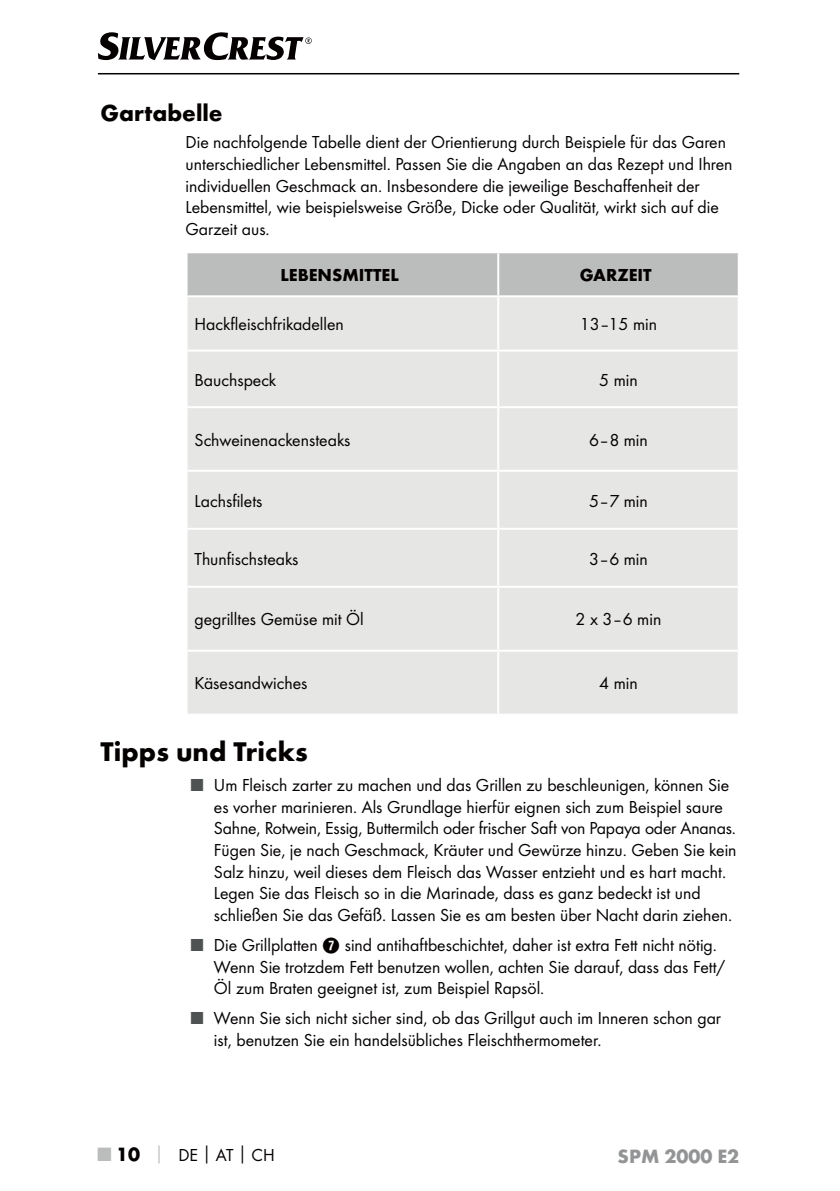
<style>
.page{position:relative;width:840px;height:1191px;background:#fff}
.page>*{position:absolute;margin:0;border:0;box-sizing:border-box;transform-origin:0 0}
.t1{font:700 28px "Futura";color:#040000}
.t2{font:700 24px "Futura";color:#040000}
.t3{font:700 20px "Futura";color:#929495}
.t4{font:18px/21.6px "Futura Boo";color:#040000}
.t5{font:700 18px "Futura";color:#040000}
.s1{color:#4f5253}
.s2{font-family:"Hako PI Nummern"}
.s3{font-family:"Futura";font-weight:700;font-size:20px;color:#bbbdbc}
.s4{font-family:"Futura";font-weight:700;font-size:20px}
.s5{font-family:"Futura";font-weight:700;color:#bbbdbc}
</style>
<div class="page">
<hr style="left:98px;top:73px;width:640px;height:1px;background:#040000">
<svg style="left:98px;top:32px;width:213px;height:28px"></svg>
<div style="left:187px;top:253px;width:550px;height:42px;background:#bbbdbc"></div>
<div style="left:187px;top:297px;width:550px;height:416px;background:#e6e6e5"></div>
<hr style="left:497px;top:253px;width:2px;height:42px;background:#fff">
<hr style="left:497px;top:297px;width:2px;height:52px;background:#fff">
<hr style="left:185px;top:349px;width:313px;height:2px;background:#fff">
<hr style="left:498px;top:349px;width:241px;height:2px;background:#fff">
<hr style="left:497px;top:351px;width:2px;height:55px;background:#fff">
<hr style="left:185px;top:406px;width:313px;height:2px;background:#fff">
<hr style="left:498px;top:406px;width:241px;height:2px;background:#fff">
<hr style="left:497px;top:408px;width:2px;height:62px;background:#fff">
<hr style="left:185px;top:470px;width:313px;height:2px;background:#fff">
<hr style="left:498px;top:470px;width:241px;height:2px;background:#fff">
<hr style="left:497px;top:472px;width:2px;height:56px;background:#fff">
<hr style="left:185px;top:528px;width:313px;height:2px;background:#fff">
<hr style="left:498px;top:528px;width:241px;height:2px;background:#fff">
<hr style="left:497px;top:530px;width:2px;height:56px;background:#fff">
<hr style="left:185px;top:586px;width:313px;height:2px;background:#fff">
<hr style="left:498px;top:586px;width:241px;height:2px;background:#fff">
<hr style="left:497px;top:588px;width:2px;height:61px;background:#fff">
<hr style="left:185px;top:649px;width:313px;height:2px;background:#fff">
<hr style="left:498px;top:649px;width:241px;height:2px;background:#fff">
<hr style="left:497px;top:651px;width:2px;height:62px;background:#fff">
<h2 class="t2" style="left:100px;top:104px;width:124px">Gartabelle</h2>
<p class="t4" style="left:185px;top:132px;width:548px">Die nachfolgende Tabelle dient der Orientierung durch Beispiele für das Garen unterschiedlicher Lebensmittel. Passen Sie die Angaben an das Rezept und Ihren individuellen Geschmack an. Insbesondere die jeweilige Beschaffenheit der Lebensmittel, wie beispielsweise Größe, Dicke oder Qualität, wirkt sich auf die Garzeit aus.</p>
<p class="t5" style="left:280px;top:268px;width:120px">LEBENSMITTEL</p>
<p class="t5" style="left:579px;top:268px;width:73px">GARZEIT</p>
<p class="t4" style="left:194px;top:314px;width:151px">Hackfleischfrikadellen</p>
<p class="t4" style="left:579px;top:314px;width:79px">13‒15 min</p>
<p class="t4" style="left:194px;top:370px;width:83px">Bauchspeck</p>
<p class="t4" style="left:599px;top:370px;width:40px">5 min</p>
<p class="t4" style="left:194px;top:430px;width:157px">Schweinenackensteaks</p>
<p class="t4" style="left:589px;top:430px;width:60px">6‒8 min</p>
<p class="t4" style="left:194px;top:490px;width:69px">Lachsfilets</p>
<p class="t4" style="left:588px;top:490px;width:60px">5‒7 min</p>
<p class="t4" style="left:194px;top:548px;width:105px">Thunfischsteaks</p>
<p class="t4" style="left:589px;top:548px;width:60px">3‒6 min</p>
<p class="t4" style="left:194px;top:609px;width:171px">gegrilltes Gemüse mit Öl</p>
<p class="t4" style="left:575px;top:609px;width:87px">2 x 3‒6 min</p>
<p class="t4" style="left:194px;top:673px;width:114px">Käsesandwiches</p>
<p class="t4" style="left:599px;top:673px;width:40px">4 min</p>
<h1 class="t1" style="left:100px;top:740px;width:208px">Tipps und Tricks</h1>
<p class="t4" style="left:214px;top:775px;width:524px;text-indent:-23px"><span class="s1">■</span> Um Fleisch zarter zu machen und das Grillen zu beschleunigen, können Sie es vorher marinieren. Als Grundlage hierfür eignen sich zum Beispiel saure Sahne, Rotwein, Essig, Buttermilch oder frischer Saft von Papaya oder Ananas.<br>Fügen Sie, je nach Geschmack, Kräuter und Gewürze hinzu. Geben Sie kein Salz hinzu, weil dieses dem Fleisch das Wasser entzieht und es hart macht.<br>Legen Sie das Fleisch so in die Marinade, dass es ganz bedeckt ist und schließen Sie das Gefäß. Lassen Sie es am besten über Nacht darin ziehen.</p>
<p class="t4" style="left:214px;top:935px;width:512px;text-indent:-23px"><span class="s1">■</span> Die Grillplatten <span class="s2">7</span> sind antihaftbeschichtet, daher ist extra Fett nicht nötig.<br>Wenn Sie trotzdem Fett benutzen wollen, achten Sie darauf, dass das Fett/<br>Öl zum Braten geeignet ist, zum Beispiel Rapsöl.</p>
<p class="t4" style="left:214px;top:1008px;width:508px;text-indent:-23px"><span class="s1">■</span> Wenn Sie sich nicht sicher sind, ob das Grillgut auch im Inneren schon gar ist, benutzen Sie ein handelsübliches Fleischthermometer.</p>
<p class="t4" style="left:98px;top:1145px;width:178px"><span class="s3">■</span> <span class="s4">10</span> <span class="s5">│</span> DE│AT│CH</p>
<p class="t3" style="left:617px;top:1148px;width:123px">SPM 2000 E2</p>
</div>
